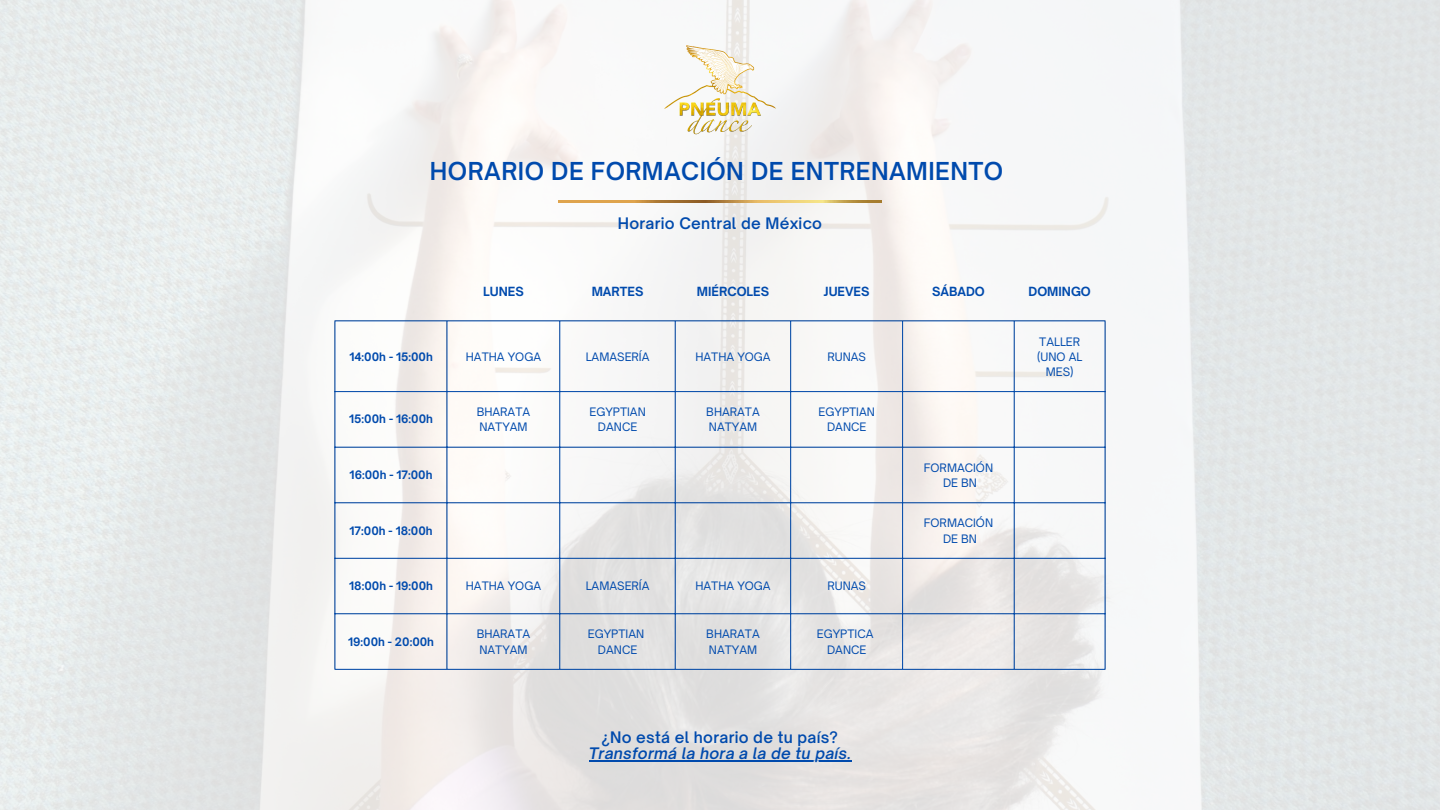
<style>
.page{position:relative;width:1440px;height:810px;background:#fff}
.page>*{position:absolute;margin:0;border:0;box-sizing:border-box;transform-origin:0 0}
.t1{font:600 23.7px "Open Sauce One";letter-spacing:.02em;color:#004aad}
.t2{font:600 15.2px "Open Sauce One";letter-spacing:.02em;color:#004aad}
.t3{font:italic 600 15.2px "Open Sauce One";letter-spacing:.02em;color:#004aad}
.t4{font:700 12.1px "Open Sauce One";color:#004aad}
.t5{font:11.2px/15.2px "Open Sauce One";color:#004aad;text-align:center}
.t6{font:700 11.2px "Open Sauce One";color:#004aad}
</style>
<div class="page">
<img style="left:0;top:0;width:1440px;height:810px">
<hr style="left:335px;top:321px;width:1px;height:348px;background:#004aad">
<hr style="left:447px;top:321px;width:1px;height:348px;background:#004aad">
<hr style="left:559px;top:321px;width:1px;height:348px;background:#004aad">
<hr style="left:675px;top:321px;width:1px;height:348px;background:#004aad">
<hr style="left:790px;top:321px;width:1px;height:348px;background:#004aad">
<hr style="left:902px;top:321px;width:1px;height:348px;background:#004aad">
<hr style="left:1014px;top:321px;width:1px;height:348px;background:#004aad">
<hr style="left:1105px;top:321px;width:1px;height:348px;background:#004aad">
<hr style="left:335px;top:321px;width:770px;height:1px;background:#004aad">
<hr style="left:335px;top:391px;width:770px;height:1px;background:#004aad">
<hr style="left:335px;top:447px;width:770px;height:1px;background:#004aad">
<hr style="left:335px;top:502px;width:770px;height:1px;background:#004aad">
<hr style="left:335px;top:558px;width:770px;height:1px;background:#004aad">
<hr style="left:335px;top:613px;width:770px;height:1px;background:#004aad">
<hr style="left:335px;top:669px;width:770px;height:1px;background:#004aad">
<hr style="left:558px;top:200px;width:324px;height:2px;background:#fff">
<img style="left:662px;top:36px;width:116px;height:106px">
<hr style="left:589px;top:761px;width:263px;height:1px;background:#004aad">
<h1 class="t1" style="left:430px;top:156px;width:575px">HORARIO DE FORMACIÓN DE ENTRENAMIENTO</h1>
<h2 class="t2" style="left:618px;top:213px;width:206px">Horario Central de México</h2>
<p class="t4" style="left:483px;top:284px;width:42px">LUNES</p>
<p class="t4" style="left:592px;top:284px;width:53px">MARTES</p>
<p class="t4" style="left:697px;top:284px;width:74px">MIÉRCOLES</p>
<p class="t4" style="left:824px;top:284px;width:47px">JUEVES</p>
<p class="t4" style="left:932px;top:284px;width:54px">SÁBADO</p>
<p class="t4" style="left:1029px;top:284px;width:64px">DOMINGO</p>
<p class="t6" style="left:349px;top:349px;width:85px">14:00h - 15:00h</p>
<p class="t5" style="left:466px;top:349px;width:77px">HATHA YOGA</p>
<p class="t5" style="left:586px;top:349px;width:65px">LAMASERÍA</p>
<p class="t5" style="left:695px;top:349px;width:77px">HATHA YOGA</p>
<p class="t5" style="left:827px;top:349px;width:40px">RUNAS</p>
<p class="t6" style="left:349px;top:412px;width:85px">15:00h - 16:00h</p>
<p class="t5" style="left:477px;top:404px;width:55px;text-align:left">BHARATA<br>NATYAM</p>
<p class="t5" style="left:589px;top:404px;width:58px">EGYPTIAN<br>DANCE</p>
<p class="t5" style="left:706px;top:404px;width:55px;text-align:left">BHARATA<br>NATYAM</p>
<p class="t5" style="left:819px;top:404px;width:58px">EGYPTIAN<br>DANCE</p>
<p class="t6" style="left:350px;top:468px;width:84px">16:00h - 17:00h</p>
<p class="t5" style="left:924px;top:460px;width:71px">FORMACIÓN<br>DE BN</p>
<p class="t6" style="left:350px;top:523px;width:84px">17:00h - 18:00h</p>
<p class="t5" style="left:924px;top:516px;width:71px">FORMACIÓN<br>DE BN</p>
<p class="t6" style="left:349px;top:579px;width:85px">18:00h - 19:00h</p>
<p class="t5" style="left:466px;top:578px;width:77px">HATHA YOGA</p>
<p class="t5" style="left:586px;top:578px;width:65px">LAMASERÍA</p>
<p class="t5" style="left:695px;top:578px;width:77px">HATHA YOGA</p>
<p class="t5" style="left:827px;top:578px;width:40px">RUNAS</p>
<p class="t6" style="left:348px;top:634px;width:87px">19:00h - 20:00h</p>
<p class="t5" style="left:477px;top:627px;width:55px;text-align:left">BHARATA<br>NATYAM</p>
<p class="t5" style="left:588px;top:627px;width:58px">EGYPTIAN<br>DANCE</p>
<p class="t5" style="left:706px;top:627px;width:55px;text-align:left">BHARATA<br>NATYAM</p>
<p class="t5" style="left:817px;top:627px;width:58px">EGYPTICA<br>DANCE</p>
<h2 class="t2" style="left:602px;top:727px;width:238px">¿No está el horario de tu país?</h2>
<h2 class="t3" style="left:589px;top:744px;width:264px">Transformá la hora a la de tu país.</h2>
<p class="t5" style="left:1037px;top:334px;width:47px">TALLER (UNO AL<br>MES)</p>
</div>
